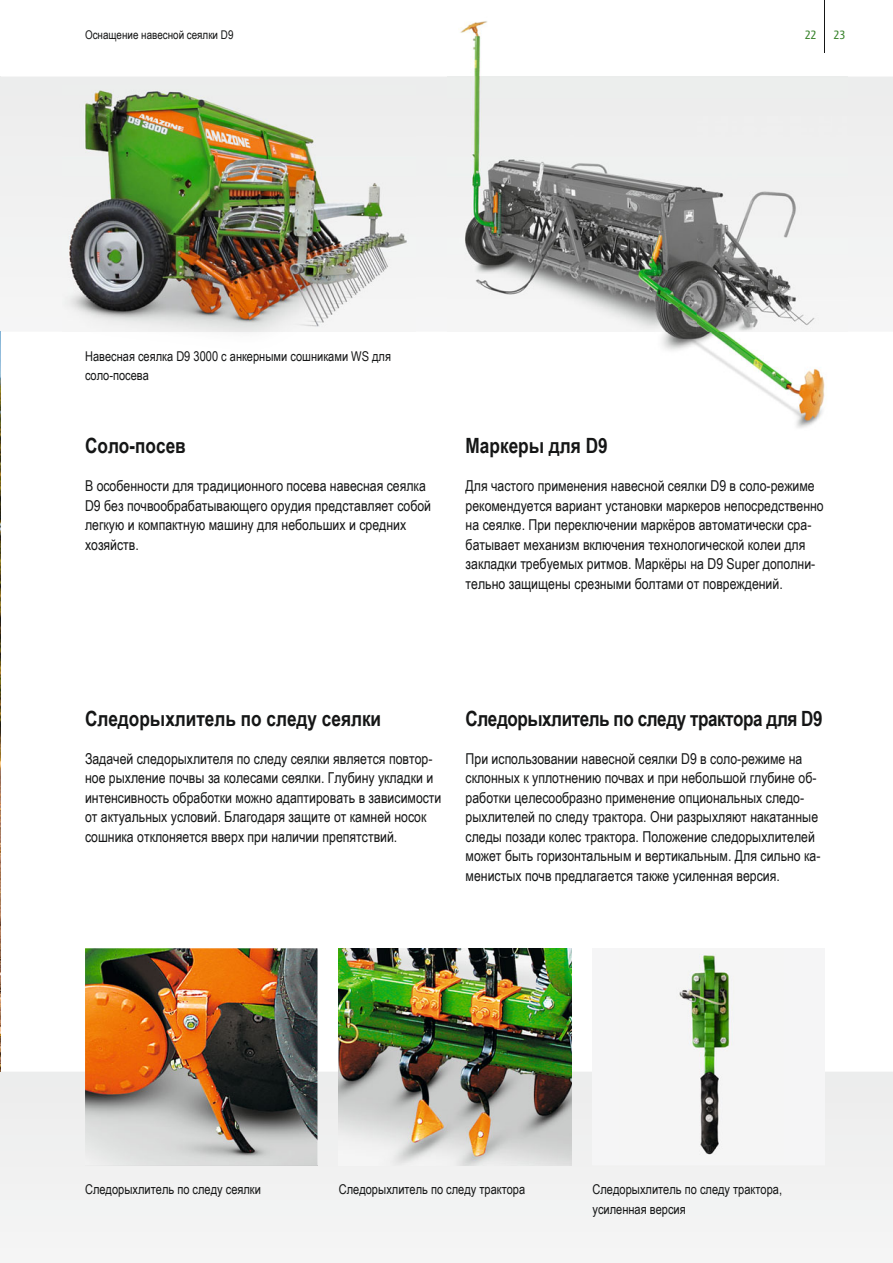
<style>
.page{position:relative;width:893px;height:1263px;background:#fff}
.page>*{position:absolute;margin:0;border:0;box-sizing:border-box;transform-origin:0 0}
.t1{font:700 21px "Arial Narrow";color:#151616}
.t2{font:700 21px "Arial Narrow";letter-spacing:-.02em;color:#151616}
.t3{font:15px/19.5px "Arial Narrow";color:#151616}
.t4{font:13.5px/19.5px "Arial Narrow";color:#151616}
.t5{font:12px "Arial Narrow";color:#151616}
.t6{font:12px "Camingo Dos Pro S Cd";color:#38832b}
</style>
<div class="page">
<div style="left:0;top:77px;width:893px;height:255px;background:#f0f0f0"></div>
<div style="left:1px;top:1071px;width:892px;height:177px;background:#f2f2f2"></div>
<img style="left:0;top:332px;width:1px;height:739px">
<img style="left:448px;top:11px;width:399px;height:316px">
<img style="left:448px;top:327px;width:399px;height:101px">
<img style="left:339px;top:948px;width:232px;height:217px">
<img style="left:85px;top:1165px;width:232px;height:1px">
<img style="left:85px;top:948px;width:232px;height:217px">
<div style="left:592px;top:948px;width:233px;height:217px;background:#f5f5f6"></div>
<img style="left:679px;top:955px;width:53px;height:200px">
<img style="left:63px;top:85px;width:353px;height:247px">
<hr style="left:825px;top:0;width:1px;height:53px;background:#151616">
<svg style="left:0;top:1071px;width:1px;height:177px"></svg>
<p class="t5" style="left:85px;top:27px;width:150px">Оснащение навесной сеялки D9</p>
<p class="t6" style="left:805px;top:28px;width:13px">22</p>
<p class="t6" style="left:833px;top:28px;width:13px">23</p>
<p class="t4" style="left:85px;top:346px;width:308px">Навесная сеялка D9 3000 с анкерными сошниками WS для соло-посева</p>
<h1 class="t1" style="left:85px;top:434px;width:102px">Соло-посев</h1>
<p class="t3" style="left:85px;top:476px;width:348px">В особенности для традиционного посева навесная сеялка D9 без почвообрабатывающего орудия представляет собой легкую и компактную машину для небольших и средних хозяйств.</p>
<h1 class="t1" style="left:466px;top:434px;width:144px">Маркеры для D9</h1>
<p class="t3" style="left:466px;top:476px;width:360px">Для частого применения навесной сеялки D9 в соло-режиме рекомендуется вариант установки маркеров непосредственно на сеялке. При переключении маркёров автоматически сра&shy;батывает механизм включения технологической колеи для закладки требуемых ритмов. Маркёры на D9 Super дополни&shy;тельно защищены срезными болтами от повреждений.</p>
<h1 class="t1" style="left:85px;top:706px;width:298px">Следорыхлитель по следу сеялки</h1>
<h1 class="t2" style="left:466px;top:706px;width:358px">Следорыхлитель по следу трактора для D9</h1>
<p class="t3" style="left:85px;top:748px;width:358px">Задачей следорыхлителя по следу сеялки является повтор&shy;ное рыхление почвы за колесами сеялки. Глубину укладки и интенсивность обработки можно адаптировать в зависимости от актуальных условий. Благодаря защите от камней носок сошника отклоняется вверх при наличии препятствий.</p>
<p class="t3" style="left:466px;top:748px;width:356px">При использовании навесной сеялки D9 в соло-режиме на склонных к уплотнению почвах и при небольшой глубине об&shy;работки целесообразно применение опциональных следо&shy;рыхлителей по следу трактора. Они разрыхляют накатанные следы позади колес трактора. Положение следорыхлителей может быть горизонтальным и вертикальным. Для сильно ка&shy;менистых почв предлагается также усиленная версия.</p>
<p class="t4" style="left:85px;top:1179px;width:177px">Следорыхлитель по следу сеялки</p>
<p class="t4" style="left:339px;top:1179px;width:188px">Следорыхлитель по следу трактора</p>
<p class="t4" style="left:592px;top:1179px;width:191px">Следорыхлитель по следу трактора, усиленная версия</p>
</div>
